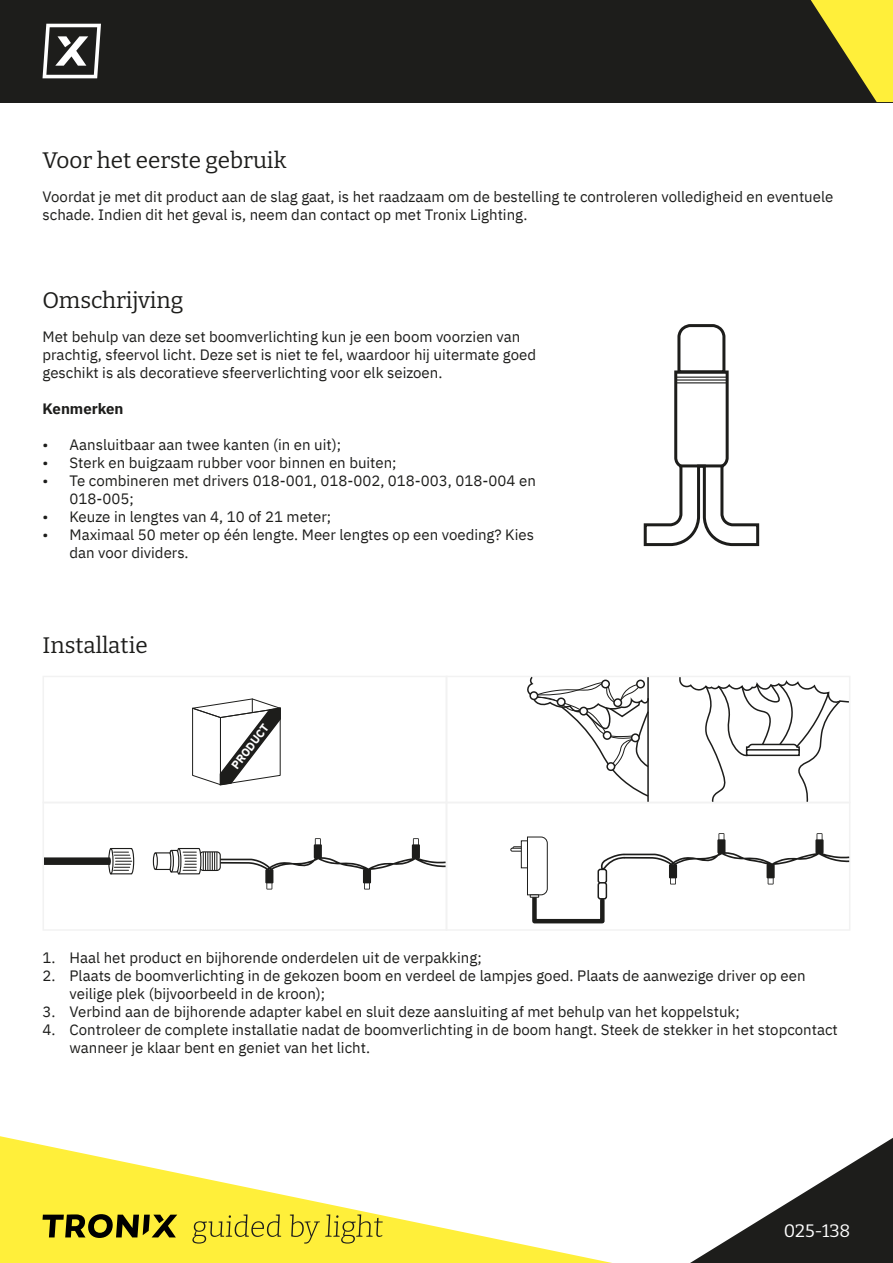
<style>
.page{position:relative;width:893px;height:1263px;background:#fff}
.page>*{position:absolute;margin:0;border:0;box-sizing:border-box;transform-origin:0 0}
.t1{font:22.5px "Bitter";color:#1d1d1b}
.t2{font:18px "Bitter";color:#fff}
.t3{font:15px/18px "IBM Plex Sans";color:#1d1d1b}
.t4{font:700 15px "IBM Plex Sans";color:#1d1d1b}
.t5{font:700 11.4px "IBM Plex Sans";color:#fff}
</style>
<div class="page">
<svg style="left:43px;top:1145px;width:569px;height:118px"></svg>
<svg style="left:192px;top:1214px;width:89px;height:29px;background:#ddcf35"></svg>
<svg style="left:290px;top:1214px;width:93px;height:29px;background:#ddd035"></svg>
<div style="left:0;top:0;width:893px;height:102px;background:#1d1d1b"></div>
<svg style="left:811px;top:0;width:39px;height:61px"></svg>
<svg style="left:43px;top:24px;width:58px;height:54px"></svg>
<svg style="left:690px;top:1164px;width:160px;height:99px"></svg>
<svg style="left:43px;top:1214px;width:134px;height:24px;background:#827a1d"></svg>
<svg style="left:0;top:72px;width:43px;height:1191px"></svg>
<svg style="left:850px;top:0;width:43px;height:1263px"></svg>
<svg style="left:112px;top:1145px;width:42px;height:41px;fill:#ffef3a"></svg>
<svg style="left:643px;top:324px;width:117px;height:223px"></svg>
<hr style="left:680px;top:464px;width:43px;height:3px;background:#1d1d1b">
<hr style="left:676px;top:377px;width:51px;height:1px;background:#1d1d1b">
<hr style="left:676px;top:379px;width:51px;height:2px;background:#1d1d1b">
<hr style="left:676px;top:382px;width:51px;height:1px;background:#1d1d1b">
<svg style="left:43px;top:833px;width:807px;height:98px"></svg>
<svg style="left:43px;top:676px;width:807px;height:150px"></svg>
<h1 class="t1" style="left:43px;top:146px;width:245px">Voor het eerste gebruik</h1>
<p class="t3" style="left:43px;top:186px;width:792px">Voordat je met dit product aan de slag gaat, is het raadzaam om de bestelling te controleren volledigheid en eventuele schade. Indien dit het geval is, neem dan contact op met Tronix Lighting.</p>
<h1 class="t1" style="left:43px;top:286px;width:142px">Omschrijving</h1>
<p class="t3" style="left:43px;top:327px;width:495px">Met behulp van deze set boomverlichting kun je een boom voorzien van prachtig, sfeervol licht. Deze set is niet te fel, waardoor hij uitermate goed geschikt is als decoratieve sfeerverlichting voor elk seizoen.</p>
<p class="t4" style="left:43px;top:397px;width:82px">Kenmerken</p>
<p class="t3" style="left:43px;top:435px;width:300px">• Aansluitbaar aan twee kanten (in en uit);</p>
<p class="t3" style="left:43px;top:453px;width:356px">• Sterk en buigzaam rubber voor binnen en buiten;</p>
<p class="t3" style="left:70px;top:471px;width:468px;text-indent:-27px">• Te combineren met drivers 018-001, 018-002, 018-003, 018-004 en<br>018-005;</p>
<p class="t3" style="left:43px;top:507px;width:290px">• Keuze in lengtes van 4, 10 of 21 meter;</p>
<p class="t3" style="left:70px;top:525px;width:466px;text-indent:-27px">• Maximaal 50 meter op één lengte. Meer lengtes op een voeding? Kies dan voor dividers.</p>
<h1 class="t1" style="left:43px;top:631px;width:107px">Installatie</h1>
<p class="t5" style="left:227px;top:762px;width:55px;rotate:-52deg">PRODUCT</p>
<p class="t3" style="left:43px;top:947px;width:441px">1. Haal het product en bijhorende onderdelen uit de verpakking;</p>
<p class="t3" style="left:70px;top:965px;width:737px;text-indent:-27px">2. Plaats de boomverlichting in de gekozen boom en verdeel de lampjes goed. Plaats de aanwezige driver op een veilige plek (bijvoorbeeld in de kroon);</p>
<p class="t3" style="left:43px;top:1001px;width:699px">3. Verbind aan de bijhorende adapter kabel en sluit deze aansluiting af met behulp van het koppelstuk;</p>
<p class="t3" style="left:70px;top:1019px;width:770px;text-indent:-27px">4. Controleer de complete installatie nadat de boomverlichting in de boom hangt. Steek de stekker in het stopcontact wanneer je klaar bent en geniet van het licht.</p>
<p class="t2" style="left:784px;top:1220px;width:68px">025-138</p>
</div>
